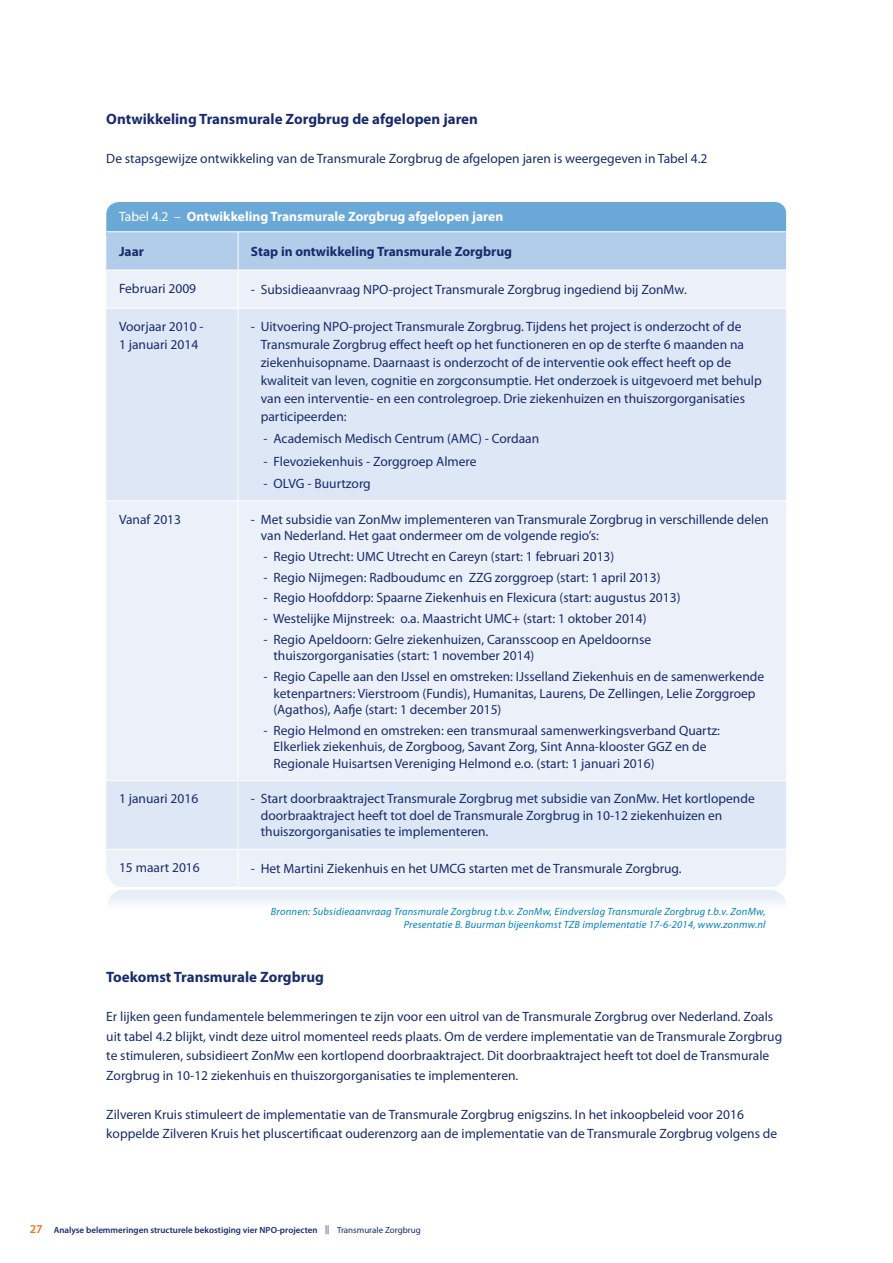
<style>
.page{position:relative;width:893px;height:1263px;background:#fff}
.page>*{position:absolute;margin:0;border:0;box-sizing:border-box;transform-origin:0 0}
.t1{font:700 15px "Myriad Pro";color:#192b6c}
.t2{font:13.5px/16.5px "Myriad Pro";color:#192b6c}
.t3{font:700 13.5px "Myriad Pro";color:#fff}
.t4{font:700 13.5px "Myriad Pro";color:#192b6c}
.t5{font:italic 10.5px/13.5px "Myriad Pro";letter-spacing:.02em;color:#0080c6;text-align:right}
.t6{font:600 9px "Myriad Pro";color:#192b6c}
.s1{font-weight:400}
.s2{font-size:12px;color:#f36f21}
</style>
<div class="page">
<svg style="left:106px;top:202px;width:680px;height:68px;background:#93bde1"></svg>
<div style="left:106px;top:271px;width:680px;height:597px;background:#ecf1f9"></div>
<svg style="left:106px;top:309px;width:680px;height:540px;background:#e4ecf7"></svg>
<hr style="left:106px;top:231px;width:132px;height:1px;background:#fff">
<hr style="left:238px;top:231px;width:549px;height:1px;background:#fff">
<hr style="left:238px;top:232px;width:1px;height:38px;background:#fff">
<hr style="left:238px;top:270px;width:1px;height:38px;background:#fff">
<hr style="left:106px;top:308px;width:132px;height:1px;background:#fff">
<hr style="left:238px;top:308px;width:548px;height:1px;background:#fff">
<hr style="left:238px;top:308px;width:1px;height:192px;background:#fff">
<hr style="left:106px;top:500px;width:132px;height:1px;background:#fff">
<hr style="left:238px;top:500px;width:548px;height:1px;background:#fff">
<hr style="left:238px;top:501px;width:1px;height:279px;background:#fff">
<hr style="left:106px;top:780px;width:132px;height:1px;background:#fff">
<hr style="left:238px;top:780px;width:548px;height:1px;background:#fff">
<hr style="left:238px;top:781px;width:1px;height:68px;background:#fff">
<hr style="left:106px;top:849px;width:132px;height:1px;background:#fff">
<hr style="left:238px;top:849px;width:548px;height:1px;background:#fff">
<hr style="left:238px;top:849px;width:1px;height:38px;background:#fff">
<div style="left:107px;top:889px;width:680px;height:43px;background:linear-gradient(to bottom,#e7eff8,#fff);border-radius:20px"></div>
<svg style="left:106px;top:868px;width:680px;height:22px;background:#eef2f9"></svg>
<p class="t1" style="left:106px;top:111px;width:373px">Ontwikkeling Transmurale Zorgbrug de afgelopen jaren</p>
<p class="t2" style="left:106px;top:151px;width:603px">De stapsgewijze ontwikkeling van de Transmurale Zorgbrug de afgelopen jaren is weergegeven in Tabel 4.2</p>
<p class="t3" style="left:119px;top:208px;width:386px"><span class="s1">Tabel 4.2 –</span> Ontwikkeling Transmurale Zorgbrug afgelopen jaren</p>
<p class="t4" style="left:119px;top:244px;width:26px">Jaar</p>
<p class="t4" style="left:251px;top:244px;width:263px">Stap in ontwikkeling Transmurale Zorgbrug</p>
<p class="t2" style="left:119px;top:280px;width:79px">Februari 2009</p>
<p class="t2" style="left:251px;top:282px;width:437px">- Subsidieaanvraag NPO-project Transmurale Zorgbrug ingediend bij ZonMw.</p>
<p class="t2" style="left:119px;top:318px;width:86px;line-height:18px">Voorjaar 2010 -<br>1 januari 2014</p>
<p class="t2" style="left:261px;top:318px;width:503px;line-height:18px;text-indent:-10px">- Uitvoering NPO-project Transmurale Zorgbrug. Tijdens het project is onderzocht of de Transmurale Zorgbrug effect heeft op het functioneren en op de sterfte 6 maanden na ziekenhuisopname. Daarnaast is onderzocht of de interventie ook effect heeft op de kwaliteit van leven, cognitie en zorgconsumptie. Het onderzoek is uitgevoerd met behulp van een interventie- en een controlegroep. Drie ziekenhuizen en thuiszorgorganisaties participeerden:</p>
<p class="t2" style="left:264px;top:431px;width:277px">- Academisch Medisch Centrum (AMC) - Cordaan</p>
<p class="t2" style="left:264px;top:453px;width:214px">- Flevoziekenhuis - Zorggroep Almere</p>
<p class="t2" style="left:264px;top:475px;width:109px">- OLVG - Buurtzorg</p>
<p class="t2" style="left:119px;top:511px;width:64px">Vanaf 2013</p>
<p class="t2" style="left:261px;top:511px;width:509px;text-indent:-10px">- Met subsidie van ZonMw implementeren van Transmurale Zorgbrug in verschillende delen van Nederland. Het gaat ondermeer om de volgende regio’s:</p>
<p class="t2" style="left:264px;top:548px;width:352px">- Regio Utrecht: UMC Utrecht en Careyn (start: 1 februari 2013)</p>
<p class="t2" style="left:264px;top:569px;width:398px">- Regio Nijmegen: Radboudumc en ZZG zorggroep (start: 1 april 2013)</p>
<p class="t2" style="left:264px;top:590px;width:418px">- Regio Hoofddorp: Spaarne Ziekenhuis en Flexicura (start: augustus 2013)</p>
<p class="t2" style="left:264px;top:610px;width:384px">- Westelijke Mijnstreek: o.a. Maastricht UMC+ (start: 1 oktober 2014)</p>
<p class="t2" style="left:273px;top:631px;width:379px;text-indent:-10px">- Regio Apeldoorn: Gelre ziekenhuizen, Caransscoop en Apeldoornse thuiszorgorganisaties (start: 1 november 2014)</p>
<p class="t2" style="left:273px;top:668px;width:492px;text-indent:-10px">- Regio Capelle aan den IJssel en omstreken: IJsselland Ziekenhuis en de samenwerkende ketenpartners: Vierstroom (Fundis), Humanitas, Laurens, De Zellingen, Lelie Zorggroep (Agathos), Aafje (start: 1 december 2015)</p>
<p class="t2" style="left:273px;top:722px;width:448px;text-indent:-10px">- Regio Helmond en omstreken: een transmuraal samenwerkingsverband Quartz:<br>Elkerliek ziekenhuis, de Zorgboog, Savant Zorg, Sint Anna-klooster GGZ en de<br>Regionale Huisartsen Vereniging Helmond e.o. (start: 1 januari 2016)</p>
<p class="t2" style="left:119px;top:791px;width:81px">1 januari 2016</p>
<p class="t2" style="left:261px;top:791px;width:496px;text-indent:-10px">- Start doorbraaktraject Transmurale Zorgbrug met subsidie van ZonMw. Het kortlopende doorbraaktraject heeft tot doel de Transmurale Zorgbrug in 10-12 ziekenhuizen en thuiszorgorganisaties te implementeren.</p>
<p class="t2" style="left:119px;top:859px;width:82px">15 maart 2016</p>
<p class="t2" style="left:251px;top:861px;width:432px">- Het Martini Ziekenhuis en het UMCG starten met de Transmurale Zorgbrug.</p>
<p class="t5" style="left:271px;top:905px;width:496px">Bronnen: Subsidieaanvraag Transmurale Zorgbrug t.b.v. ZonMw, Eindverslag Transmurale Zorgbrug t.b.v. ZonMw,<br>Presentatie B. Buurman bijeenkomst TZB implementatie 17-6-2014, www.zonmw.nl</p>
<p class="t1" style="left:106px;top:969px;width:219px">Toekomst Transmurale Zorgbrug</p>
<p class="t2" style="left:106px;top:1007px;width:677px;line-height:19.5px">Er lijken geen fundamentele belemmeringen te zijn voor een uitrol van de Transmurale Zorgbrug over Nederland. Zoals uit tabel 4.2 blijkt, vindt deze uitrol momenteel reeds plaats. Om de verdere implementatie van de Transmurale Zorgbrug te stimuleren, subsidieert ZonMw een kortlopend doorbraaktraject. Dit doorbraaktraject heeft tot doel de Transmurale Zorgbrug in 10-12 ziekenhuis en thuiszorgorganisaties te implementeren.</p>
<p class="t2" style="left:106px;top:1105px;width:672px;line-height:19.5px">Zilveren Kruis stimuleert de implementatie van de Transmurale Zorgbrug enigszins. In het inkoopbeleid voor 2016 koppelde Zilveren Kruis het pluscertificaat ouderenzorg aan de implementatie van de Transmurale Zorgbrug volgens de</p>
<p class="t6" style="left:30px;top:1224px;width:393px"><span class="s2">27</span> Analyse belemmeringen structurele bekostiging vier NPO-projecten <sup>||</sup> <span class="s1">Transmurale Zorgbrug</span></p>
</div>
